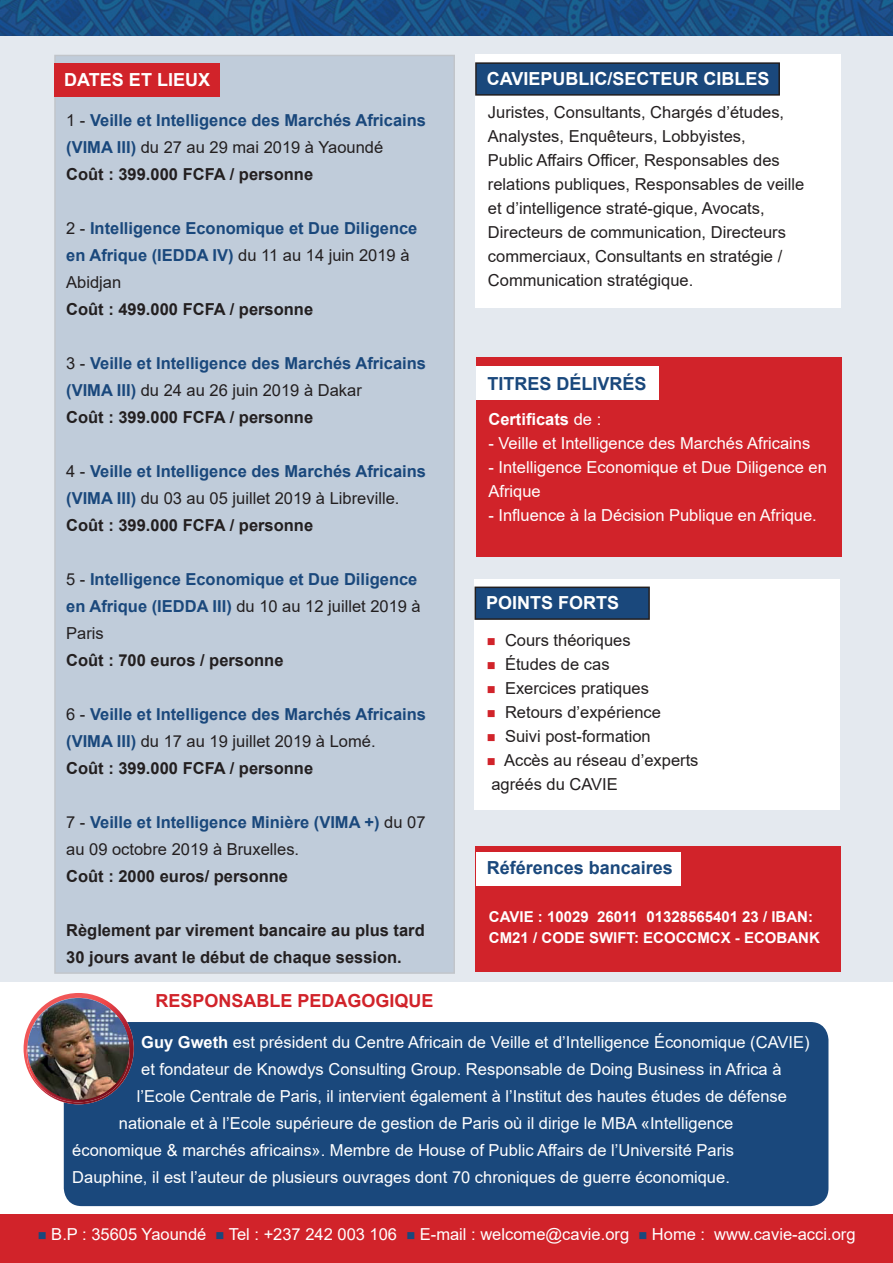
<style>
.page{position:relative;width:893px;height:1263px;background:#fff}
.page>*{position:absolute;margin:0;border:0;box-sizing:border-box;transform-origin:0 0}
.t1{font:700 18px "Arial";color:#fff}
.t2{font:700 18px "Arial";color:#1a487c}
.t3{font:700 18px "Arial";color:#d1232a}
.t4{font:16.5px/27px "Arial";color:#fff}
.t5{font:700 16.5px/27px "Arial";color:#1a487c}
.t6{font:16.5px/24px "Arial";color:#231f20}
.t7{font:700 16.5px/27px "Arial";color:#231f20}
.t8{font:700 16.5px "Arial";color:#fff}
.t9{font:700 15px/21px "Arial";color:#fff}
.s1{font-weight:400;color:#231f20}
.s2{color:#231f20}
.s3{font-weight:400}
.s4{color:#d1232a}
.s5{font-weight:700}
.s6{color:#1a487c}
</style>
<div class="page">
<img style="left:0;top:0;width:893px;height:36px">
<div style="left:0;top:36px;width:893px;height:946px;background:#e4e9ef"></div>
<div style="left:476px;top:55px;width:365px;height:253px;background:#fff"></div>
<div style="left:476px;top:358px;width:365px;height:199px;background:#d1232a"></div>
<div style="left:475px;top:846px;width:365px;height:126px;background:#d1232a"></div>
<div style="left:55px;top:55px;width:399px;height:918px;background:#c0ccda"></div>
<div style="left:64px;top:1022px;width:764px;height:184px;background:#1a487c;border-radius:18px"></div>
<div style="left:476px;top:63px;width:303px;height:32px;background:#1a487c"></div>
<div style="left:475px;top:62px;width:305px;height:34px;border:2px solid #231f20"></div>
<div style="left:476px;top:367px;width:183px;height:33px;background:#fff"></div>
<div style="left:476px;top:853px;width:205px;height:33px;background:#fff"></div>
<div style="left:54px;top:63px;width:166px;height:33px;background:#d1232a"></div>
<div style="left:0;top:1215px;width:893px;height:48px;background:#d1232a"></div>
<img style="left:24px;top:993px;width:110px;height:111px">
<img style="left:27px;top:1099px;width:103px;height:3px">
<img style="left:26px;top:998px;width:105px;height:101px">
<img style="left:28px;top:1000px;width:101px;height:99px">
<img style="left:28px;top:998px;width:101px;height:102px;border-radius:51px">
<div style="left:474px;top:579px;width:365px;height:230px;background:#fff"></div>
<div style="left:475px;top:587px;width:174px;height:32px;background:#1a487c"></div>
<div style="left:475px;top:586px;width:175px;height:34px;border:2px solid #231f20"></div>
<p class="t1" style="left:64px;top:67px;width:147px">DATES ET LIEUX</p>
<p class="t5" style="left:66px;top:107px;width:361px"><span class="s1">1 -</span> Veille et Intelligence des Marchés Africains (VIMA III) <span class="s1">du 27 au 29 mai 2019 à Yaoundé</span></p>
<p class="t7" style="left:66px;top:161px;width:248px">Coût : 399.000 FCFA / personne</p>
<p class="t5" style="left:66px;top:215px;width:353px"><span class="s1">2 -</span> Intelligence Economique et Due Diligence en Afrique (IEDDA IV) <span class="s1">du 11 au 14 juin 2019 à<br>Abidjan</span></p>
<p class="t7" style="left:66px;top:296px;width:248px">Coût : 499.000 FCFA / personne</p>
<p class="t5" style="left:66px;top:350px;width:361px"><span class="s1">3 -</span> Veille et Intelligence des Marchés Africains (VIMA III) <span class="s1">du 24 au 26 juin 2019 à Dakar</span></p>
<p class="t7" style="left:66px;top:404px;width:248px">Coût : 399.000 FCFA / personne</p>
<p class="t5" style="left:66px;top:458px;width:361px"><span class="s1">4 -</span> Veille et Intelligence des Marchés Africains (VIMA III) <span class="s1">du 03 au 05 juillet 2019 à Libreville.<br></span><span class="s2">Coût : 399.000 FCFA / personne</span></p>
<p class="t5" style="left:66px;top:566px;width:356px"><span class="s1">5 -</span> Intelligence Economique et Due Diligence en Afrique (IEDDA III) <span class="s1">du 10 au 12 juillet 2019 à<br>Paris</span></p>
<p class="t7" style="left:66px;top:647px;width:219px">Coût : 700 euros / personne</p>
<p class="t5" style="left:66px;top:701px;width:361px"><span class="s1">6 -</span> Veille et Intelligence des Marchés Africains (VIMA III) <span class="s1">du 17 au 19 juillet 2019 à Lomé.</span></p>
<p class="t7" style="left:66px;top:755px;width:248px">Coût : 399.000 FCFA / personne</p>
<p class="t5" style="left:66px;top:809px;width:361px"><span class="s1">7 -</span> Veille et Intelligence Minière (VIMA +) <span class="s1">du 07 au 09 octobre 2019 à Bruxelles.</span></p>
<p class="t7" style="left:66px;top:863px;width:223px">Coût : 2000 euros/ personne</p>
<p class="t7" style="left:66px;top:917px;width:360px">Règlement par virement bancaire au plus tard<br>30 jours avant le début de chaque session.</p>
<p class="t3" style="left:156px;top:988px;width:280px">RESPONSABLE PEDAGOGIQUE</p>
<p class="t1" style="left:487px;top:65px;width:284px">CAVIEPUBLIC/SECTEUR CIBLES</p>
<p class="t6" style="left:488px;top:100px;width:298px">Juristes, Consultants, Chargés d’études,<br>Analystes, Enquêteurs, Lobbyistes,</p>
<p class="t6" style="left:488px;top:148px;width:318px">Public Affairs Officer, Responsables des relations publiques, Responsables de veille et d’intelligence straté-gique, Avocats, Directeurs de communication, Directeurs commerciaux, Consultants en stratégie / Communication stratégique.</p>
<p class="t2" style="left:487px;top:371px;width:161px">TITRES DÉLIVRÉS</p>
<p class="t8" style="left:488px;top:408px;width:114px">Certificats <span class="s3">de :</span></p>
<p class="t4" style="left:488px;top:430px;width:323px">- Veille et Intelligence des Marchés Africains</p>
<p class="t4" style="left:488px;top:455px;width:340px;line-height:24px">- Intelligence Economique et Due Diligence en<br>Afrique</p>
<p class="t4" style="left:488px;top:502px;width:330px">- Influence à la Décision Publique en Afrique.</p>
<p class="t1" style="left:486px;top:590px;width:135px">POINTS FORTS</p>
<p class="t6" style="left:487px;top:628px;width:145px"><span class="s4">■</span> Cours théoriques</p>
<p class="t6" style="left:487px;top:652px;width:124px"><span class="s4">■</span> Études de cas</p>
<p class="t6" style="left:487px;top:676px;width:164px"><span class="s4">■</span> Exercices pratiques</p>
<p class="t6" style="left:487px;top:700px;width:176px"><span class="s4">■</span> Retours d’expérience</p>
<p class="t6" style="left:487px;top:724px;width:165px"><span class="s4">■</span> Suivi post-formation</p>
<p class="t6" style="left:487px;top:748px;width:213px"><span class="s4">■</span> Accès au réseau d’experts</p>
<p class="t6" style="left:491px;top:772px;width:128px">agréés du CAVIE</p>
<p class="t2" style="left:487px;top:855px;width:188px">Références bancaires</p>
<p class="t9" style="left:489px;top:906px;width:332px">CAVIE : 10029 26011 01328565401 23 / IBAN:<br>CM21 / CODE SWIFT: ECOCCMCX - ECOBANK</p>
<p class="t4" style="left:137px;top:1028px;width:674px"><span class="s5">Guy Gweth</span> est président du Centre Africain de Veille et d’Intelligence Économique (CAVIE) et fondateur de Knowdys Consulting Group. Responsable de Doing Business in Africa à l’Ecole Centrale de Paris, il intervient également à l’Institut des hautes études de défense</p>
<p class="t4" style="left:119px;top:1109px;width:616px">nationale et à l’Ecole supérieure de gestion de Paris où il dirige le MBA «Intelligence</p>
<p class="t4" style="left:72px;top:1136px;width:663px">économique &amp; marchés africains». Membre de House of Public Affairs de l’Université Paris</p>
<p class="t4" style="left:72px;top:1163px;width:659px">Dauphine, il est l’auteur de plusieurs ouvrages dont 70 chroniques de guerre économique.</p>
<p class="t4" style="left:38px;top:1220px;width:819px"><span class="s6">■</span> B.P : 35605 Yaoundé <span class="s6">■</span> Tel : +237 242 003 106 <span class="s6">■</span> E-mail : welcome@cavie.org <span class="s6">■</span> Home : www.cavie-acci.org</p>
</div>
